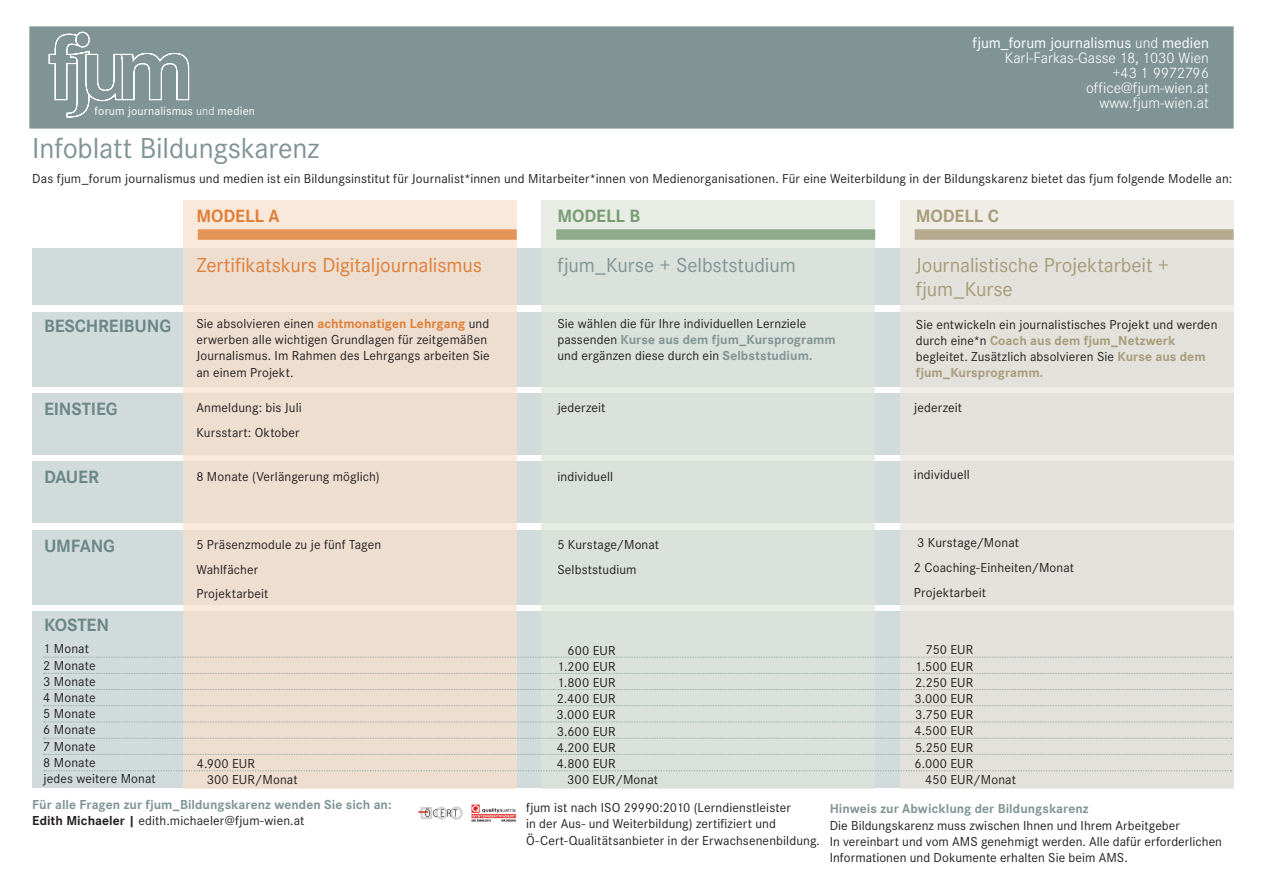
<style>
.page{position:relative;width:1263px;height:893px;background:#fff}
.page>*{position:absolute;margin:0;border:0;box-sizing:border-box;transform-origin:0 0}
.t1{font:30px "Corporate S Pro";letter-spacing:-.005em;color:#819495}
.t2{font:21px/24px "Corporate S Pro";letter-spacing:-.005em;color:#a79b79}
.t3{font:21px "Corporate S Pro";letter-spacing:-.005em;color:#e07e36}
.t4{font:21px "Corporate S Pro";letter-spacing:-.005em;color:#819495}
.t5{font:700 18.45px "Corporate S Pro";letter-spacing:-.01em;color:#6b8787}
.t6{font:700 18.45px "Corporate S Pro";letter-spacing:-.005em;color:#e07e36}
.t7{font:700 18.45px "Corporate S Pro";letter-spacing:-.005em;color:#789b73}
.t8{font:700 18.45px "Corporate S Pro";letter-spacing:-.005em;color:#a79b79}
.t9{font:300 15.75px/15px "Corporate S";color:#fff;text-align:right}
.t10{font:15.75px "Corporate S Pro";color:#fff}
.t11{font:13.5px/16.2px "Corporate S Pro";letter-spacing:.01em;color:#231f20}
.t12{font:700 13.5px/16.2px "Corporate S Pro";letter-spacing:.005em;color:#819495}
.t13{font:12.3px "Corporate S Pro";letter-spacing:.01em;color:#fff}
.s1{font-family:"Corporate S";font-weight:300}
.s2{font-weight:700;color:#e07e36}
.s3{font-weight:700;color:#819495}
.s4{font-weight:700;color:#a79b79}
.s5{color:#231f20}
.s6{font-weight:400;color:#231f20}
</style>
<div class="page">
<div style="left:32px;top:248px;width:1201px;height:57px;background:#d2dbdb"></div>
<div style="left:32px;top:393px;width:1201px;height:62px;background:#d2dbdb"></div>
<div style="left:32px;top:530px;width:1201px;height:74px;background:#d2dbdb"></div>
<div style="left:32px;top:612px;width:1201px;height:176px;background:#d2dbdb"></div>
<div style="left:32px;top:462px;width:1201px;height:61px;background:#d2dbdb"></div>
<div style="left:32px;top:312px;width:1201px;height:74px;background:#d2dbdb"></div>
<div style="left:29px;top:26px;width:1204px;height:103px;background:#819495;border:2px solid #819495"></div>
<svg style="left:48px;top:32px;width:141px;height:86px"></svg>
<div style="left:183px;top:200px;width:334px;height:588px;background:linear-gradient(to right,#eedfd1,#eedfd1)"></div>
<div style="left:541px;top:200px;width:334px;height:588px;background:#dde5da"></div>
<div style="left:900px;top:200px;width:333px;height:588px;background:linear-gradient(to right,#e4e2dc,#e4e2dc)"></div>
<div style="left:198px;top:229px;width:319px;height:11px;background:#e59458"></div>
<div style="left:556px;top:229px;width:319px;height:11px;background:#8eab89"></div>
<div style="left:915px;top:229px;width:318px;height:11px;background:#b6ab8f"></div>
<svg style="left:44px;top:657px;width:1188px;height:1px"></svg>
<svg style="left:44px;top:673px;width:1188px;height:1px"></svg>
<svg style="left:44px;top:689px;width:1188px;height:1px"></svg>
<svg style="left:44px;top:705px;width:1188px;height:1px"></svg>
<svg style="left:44px;top:722px;width:1188px;height:1px"></svg>
<svg style="left:44px;top:738px;width:1188px;height:1px"></svg>
<svg style="left:44px;top:754px;width:1188px;height:1px"></svg>
<svg style="left:44px;top:770px;width:1187px;height:1px"></svg>
<img style="left:419px;top:806px;width:44px;height:14px">
<img style="left:472px;top:804px;width:43px;height:17px">
<p class="t13" style="left:95px;top:102px;width:162px">forum journalismus <span class="s1">und</span> medien</p>
<p class="t10" style="left:972px;top:31px;width:238px">fjum_forum journalismus <span class="s1">und</span> medien</p>
<p class="t9" style="left:1005px;top:50px;width:206px">Karl-Farkas-Gasse 18, 1030 Wien +43 1 9972796 office@fjum-wien.at www.fjum-wien.at</p>
<h1 class="t1" style="left:32px;top:127px;width:289px">Infoblatt Bildungskarenz</h1>
<p class="t11" style="left:32px;top:170px;width:1201px">Das fjum_forum journalismus und medien ist ein Bildungsinstitut für Journalist*innen und Mitarbeiter*innen von Medienorganisationen. Für eine Weiterbildung in der Bildungskarenz bietet das fjum folgende Modelle an:</p>
<h3 class="t5" style="left:44px;top:312px;width:129px">BESCHREIBUNG</h3>
<h3 class="t6" style="left:196px;top:201px;width:85px">MODELL A</h3>
<h2 class="t3" style="left:196px;top:249px;width:287px">Zertifikatskurs Digitaljournalismus</h2>
<p class="t11" style="left:196px;top:314px;width:295px">Sie absolvieren einen <span class="s2">achtmonatigen Lehrgang</span> und erwerben alle wichtigen Grundlagen für zeitgemäßen Journalismus. Im Rahmen des Lehrgangs arbeiten Sie an einem Projekt.</p>
<h3 class="t7" style="left:557px;top:201px;width:84px">MODELL B</h3>
<h2 class="t4" style="left:557px;top:249px;width:240px">fjum_Kurse + Selbststudium</h2>
<p class="t11" style="left:557px;top:314px;width:280px">Sie wählen die für Ihre individuellen Lernziele passenden <span class="s3">Kurse aus dem fjum_Kursprogramm </span>und ergänzen diese durch ein <span class="s3">Selbststudium.</span></p>
<h3 class="t8" style="left:916px;top:201px;width:85px">MODELL C</h3>
<h2 class="t2" style="left:916px;top:251px;width:255px">Journalistische Projektarbeit + fjum_Kurse</h2>
<p class="t11" style="left:916px;top:315px;width:303px">Sie entwickeln ein journalistisches Projekt und werden durch eine*n <span class="s4">Coach aus dem fjum_Netzwerk </span>begleitet. Zusätzlich absolvieren Sie <span class="s4">Kurse aus dem fjum_Kursprogramm.</span></p>
<h3 class="t5" style="left:44px;top:395px;width:75px">EINSTIEG</h3>
<p class="t11" style="left:196px;top:395px;width:107px;line-height:24.8px">Anmeldung: bis Juli<br>Kursstart: Oktober</p>
<p class="t11" style="left:557px;top:399px;width:50px">jederzeit</p>
<p class="t11" style="left:914px;top:399px;width:50px">jederzeit</p>
<h3 class="t5" style="left:44px;top:462px;width:56px">DAUER</h3>
<p class="t11" style="left:196px;top:467px;width:185px">8 Monate (Verlängerung möglich)</p>
<p class="t11" style="left:557px;top:467px;width:57px">individuell</p>
<p class="t11" style="left:914px;top:466px;width:57px">individuell</p>
<h3 class="t5" style="left:44px;top:531px;width:73px">UMFANG</h3>
<p class="t11" style="left:196px;top:531px;width:186px;line-height:24.8px">5 Präsenzmodule zu je fünf Tagen<br>Wahlfächer<br>Projektarbeit</p>
<p class="t11" style="left:557px;top:531px;width:103px;line-height:24.8px">5 Kurstage/Monat<br>Selbststudium</p>
<p class="t11" style="left:914px;top:530px;width:162px;line-height:24.8px">3 Kurstage/Monat<br>2 Coaching-Einheiten/Monat<br>Projektarbeit</p>
<h3 class="t5" style="left:44px;top:611px;width:67px">KOSTEN</h3>
<p class="t11" style="left:43px;top:640px;width:114px">1 Monat<br>2 Monate<br>3 Monate<br>4 Monate<br>5 Monate<br>6 Monate<br>7 Monate<br>8 Monate<br>jedes weitere Monat</p>
<p class="t11" style="left:207px;top:754px;width:92px;text-indent:-10px">4.900 EUR<br>300 EUR/Monat</p>
<p class="t11" style="left:567px;top:641px;width:50px">600 EUR</p>
<p class="t11" style="left:557px;top:657px;width:60px">1.200 EUR</p>
<p class="t11" style="left:557px;top:673px;width:60px">1.800 EUR</p>
<p class="t11" style="left:557px;top:690px;width:60px">2.400 EUR</p>
<p class="t11" style="left:557px;top:706px;width:61px">3.000 EUR</p>
<p class="t11" style="left:557px;top:722px;width:60px">3.600 EUR</p>
<p class="t11" style="left:557px;top:738px;width:60px">4.200 EUR</p>
<p class="t11" style="left:557px;top:754px;width:60px">4.800 EUR</p>
<p class="t11" style="left:567px;top:771px;width:92px">300 EUR/Monat</p>
<p class="t11" style="left:926px;top:641px;width:49px">750 EUR</p>
<p class="t11" style="left:915px;top:657px;width:60px">1.500 EUR</p>
<p class="t11" style="left:915px;top:673px;width:60px">2.250 EUR</p>
<p class="t11" style="left:914px;top:689px;width:61px">3.000 EUR</p>
<p class="t11" style="left:915px;top:706px;width:60px">3.750 EUR</p>
<p class="t11" style="left:914px;top:722px;width:60px">4.500 EUR</p>
<p class="t11" style="left:915px;top:738px;width:60px">5.250 EUR</p>
<p class="t11" style="left:914px;top:754px;width:60px">6.000 EUR</p>
<p class="t11" style="left:925px;top:770px;width:92px">450 EUR/Monat</p>
<p class="t12" style="left:32px;top:795px;width:361px">Für alle Fragen zur fjum_Bildungskarenz wenden Sie sich an:<br><span class="s5">Edith Michaeler |</span> <span class="s6">edith.michaeler@fjum-wien.at</span></p>
<p class="t11" style="left:526px;top:799px;width:295px">fjum ist nach ISO 29990:2010 (Lerndienstleister<br>in der Aus- und Weiterbildung) zertifiziert und<br>Ö-Cert-Qualitätsanbieter in der Erwachsenenbildung.</p>
<p class="t12" style="left:830px;top:800px;width:260px">Hinweis zur Abwicklung der Bildungskarenz</p>
<p class="t11" style="left:830px;top:816px;width:394px">Die Bildungskarenz muss zwischen Ihnen und Ihrem Arbeitgeber<br>In vereinbart und vom AMS genehmigt werden. Alle dafür erforderlichen<br>Informationen und Dokumente erhalten Sie beim AMS.</p>
</div>
